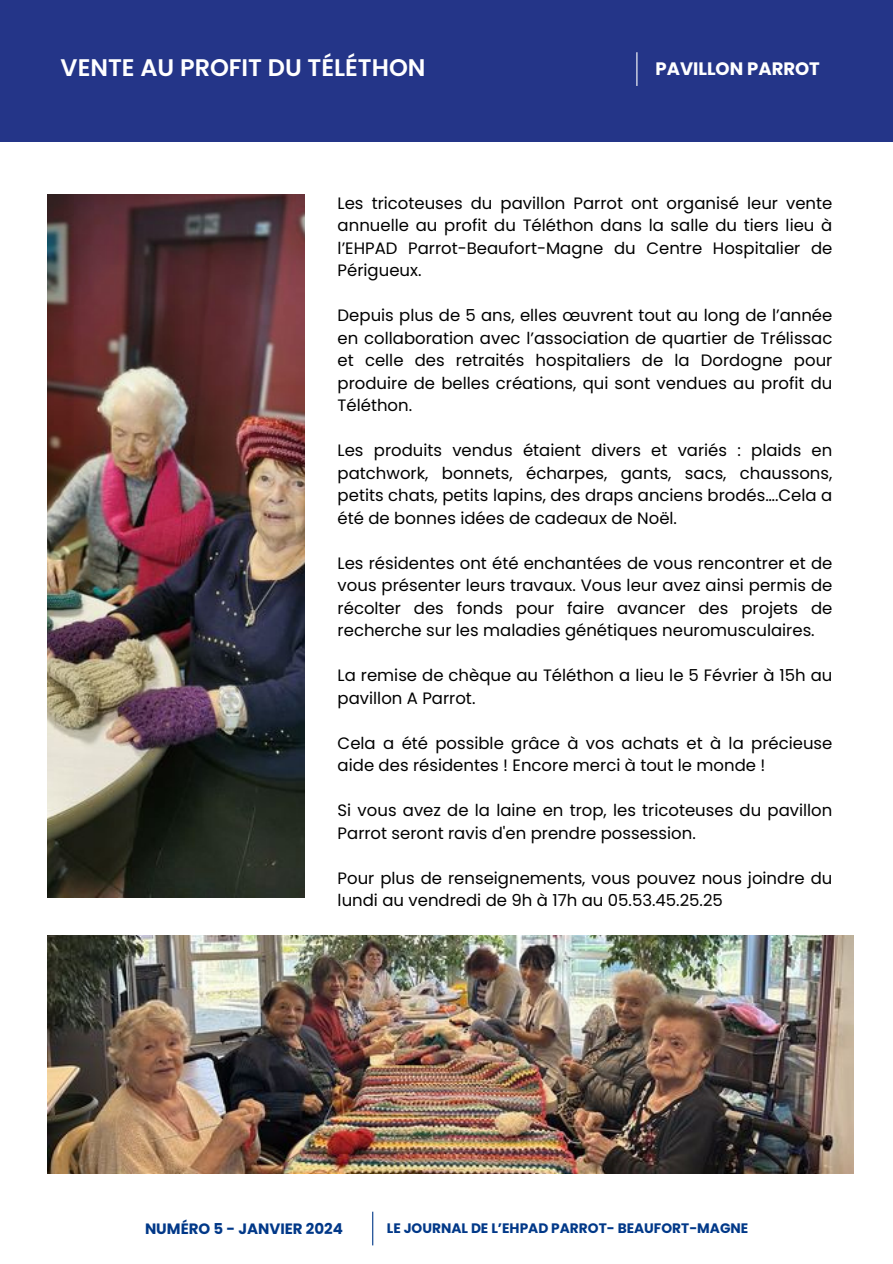
<style>
.page{position:relative;width:893px;height:1264px;background:#fff}
.page>*{position:absolute;margin:0;border:0;box-sizing:border-box;transform-origin:0 0}
.t1{font:600 24px "Poppins";color:#fff}
.t2{font:700 18px "Poppins";color:#fff}
.t3{font:16.5px/22.5px "Poppins";color:#000;text-align:justify}
.t4{font:700 15px "Poppins";color:#013888}
.t5{font:700 13.8px "Poppins";color:#013888}
</style>
<div class="page">
<div style="left:0;top:0;width:892px;height:141px;background:#243588"></div>
<hr style="left:636px;top:52px;width:1px;height:34px;background:#fff">
<hr style="left:372px;top:1211px;width:1px;height:34px;background:#013888">
<img style="left:48px;top:194px;width:256px;height:703px">
<img style="left:48px;top:935px;width:805px;height:238px">
<h3 class="t1" style="left:61px;top:51px;width:366px">VENTE AU PROFIT DU TÉLÉTHON</h3>
<h3 class="t2" style="left:655px;top:56px;width:166px">PAVILLON PARROT</h3>
<h3 class="t3" style="left:337px;top:191px;width:496px">Les tricoteuses du pavillon Parrot ont organisé leur vente annuelle au profit du Téléthon dans la salle du tiers lieu à l’EHPAD Parrot-Beaufort-Magne du Centre Hospitalier de Périgueux.</h3>
<h3 class="t3" style="left:337px;top:304px;width:496px">Depuis plus de 5 ans, elles œuvrent tout au long de l’année en collaboration avec l’association de quartier de Trélissac et celle des retraités hospitaliers de la Dordogne pour produire de belles créations, qui sont vendues au profit du Téléthon.</h3>
<h3 class="t3" style="left:337px;top:439px;width:496px">Les produits vendus étaient divers et variés : plaids en patchwork, bonnets, écharpes, gants, sacs, chaussons, petits chats, petits lapins, des draps anciens brodés….Cela a été de bonnes idées de cadeaux de Noël.</h3>
<h3 class="t3" style="left:337px;top:551px;width:496px">Les résidentes ont été enchantées de vous rencontrer et de vous présenter leurs travaux. Vous leur avez ainsi permis de récolter des fonds pour faire avancer des projets de recherche sur les maladies génétiques neuromusculaires.</h3>
<h3 class="t3" style="left:337px;top:664px;width:496px">La remise de chèque au Téléthon a lieu le 5 Février à 15h au pavillon A Parrot.</h3>
<p class="t3" style="left:337px;top:731px;width:496px">Cela a été possible grâce à vos achats et à la précieuse aide des résidentes ! Encore merci à tout le monde !</p>
<p class="t3" style="left:337px;top:799px;width:496px">Si vous avez de la laine en trop, les tricoteuses du pavillon<br>Parrot seront ravis d'en prendre possession.</p>
<p class="t3" style="left:337px;top:866px;width:496px">Pour plus de renseignements, vous pouvez nous joindre du lundi au vendredi de 9h à 17h au 05.53.45.25.25</p>
<h1 class="t4" style="left:145px;top:1218px;width:199px">NUMÉRO 5 - JANVIER 2024</h1>
<h2 class="t5" style="left:387px;top:1218px;width:363px">LE JOURNAL DE L’EHPAD PARROT- BEAUFORT-MAGNE</h2>
</div>
